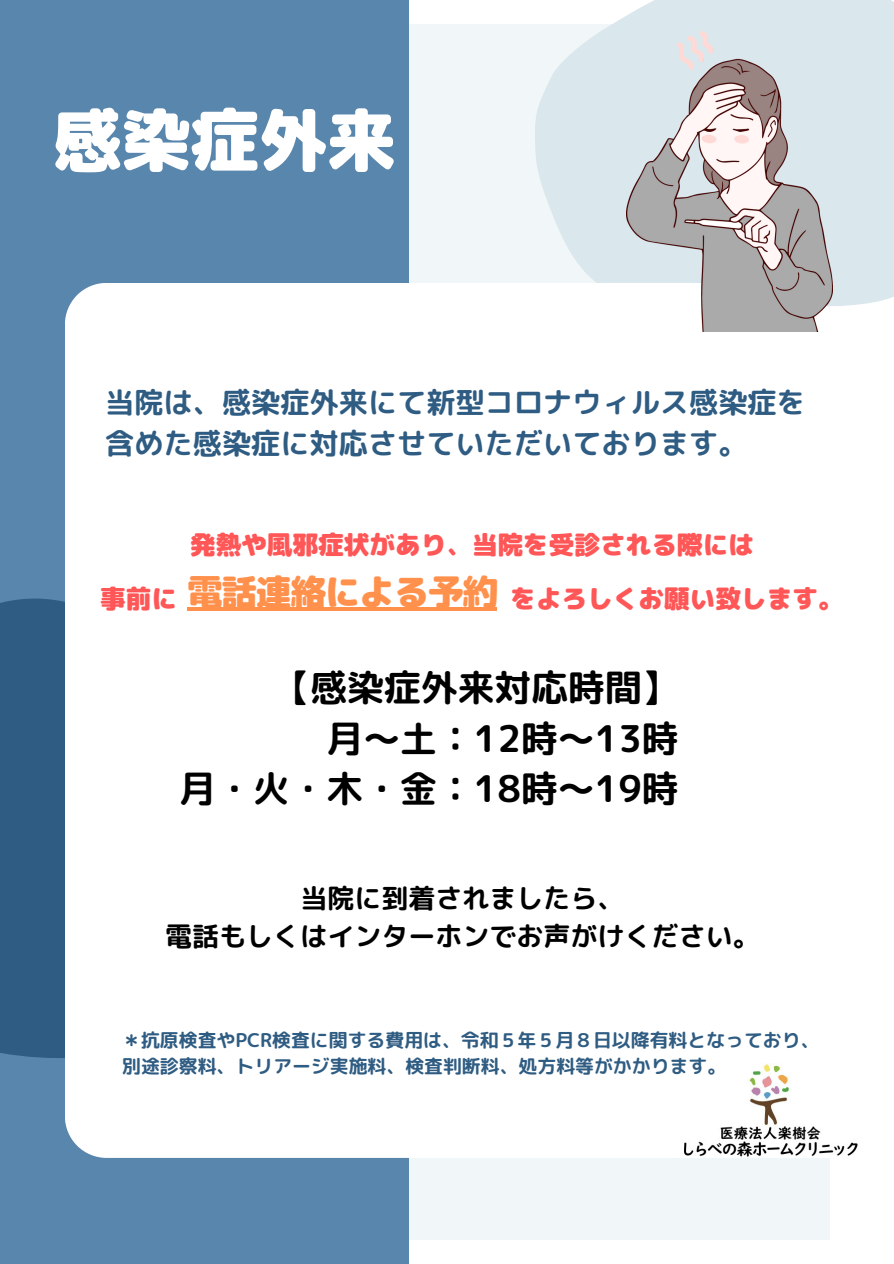
<style>
.page{position:relative;width:894px;height:1264px;background:#fff}
.page>*{position:absolute;margin:0;border:0;box-sizing:border-box;transform-origin:0 0}
.t1{font:68.4px "rounded mplus 1 p black";color:#fff}
.t2{font:36.75px "rounded mplus 1 p bold";color:#000}
.t3{font:35.7px "rounded mplus 1 p black";letter-spacing:-.035em;color:#ff914d}
.t4{font:29.1px/40.5px "rounded mplus 1 p bold";color:#2f5c82}
.t5{font:27px "rounded mplus 1 p bold";color:#000}
.t6{font:25.65px "rounded mplus 1 p black";color:#ff5757}
.t7{font:18.9px/26px "rounded mplus 1 p bold";color:#2f5c82}
</style>
<div class="page">
<div style="left:65px;top:24px;width:764px;height:1215px;background:#f1f6f8"></div>
<div style="left:0;top:0;width:409px;height:1263px;background:#5986ad"></div>
<svg style="left:535px;top:0;width:358px;height:306px;fill:#dae7ed"></svg>
<div style="left:0;top:598px;width:65px;height:460px;background:#2f5c82"></div>
<div style="left:65px;top:283px;width:764px;height:874px;background:#fff"></div>
<img style="left:678px;top:1063px;width:180px;height:94px">
<img style="left:626px;top:32px;width:206px;height:299px">
<hr style="left:187px;top:607px;width:310px;height:3px;background:#ff914d">
<p class="t1" style="left:53px;top:92px;width:344px">感染症外来</p>
<p class="t4" style="left:105px;top:382px;width:702px">当院は、感染症外来にて新型コロナウィルス感染症を含めた感染症に対応させていただいております。</p>
<p class="t6" style="left:190px;top:526px;width:565px">発熱や風邪症状があり、当院を受診される際には</p>
<p class="t3" style="left:187px;top:566px;width:312px">電話連絡による予約</p>
<p class="t6" style="left:100px;top:580px;width:78px">事前に</p>
<p class="t6" style="left:510px;top:580px;width:334px">をよろしくお願い致します。</p>
<p class="t2" style="left:273px;top:661px;width:406px">【感染症外来対応時間】</p>
<p class="t2" style="left:326px;top:712px;width:353px">月～土：12時～13時</p>
<p class="t2" style="left:179px;top:762px;width:501px">月・火・木・金：18時～19時</p>
<p class="t5" style="left:300px;top:879px;width:326px">当院に到着されましたら、</p>
<p class="t5" style="left:165px;top:916px;width:596px">電話もしくはインターホンでお声がけください。</p>
<p class="t7" style="left:122px;top:1027px;width:698px">＊抗原検査やPCR検査に関する費用は、令和５年５月８日以降有料となっており、別途診察料、トリアージ実施料、検査判断料、処方料等がかかります。</p>
</div>
